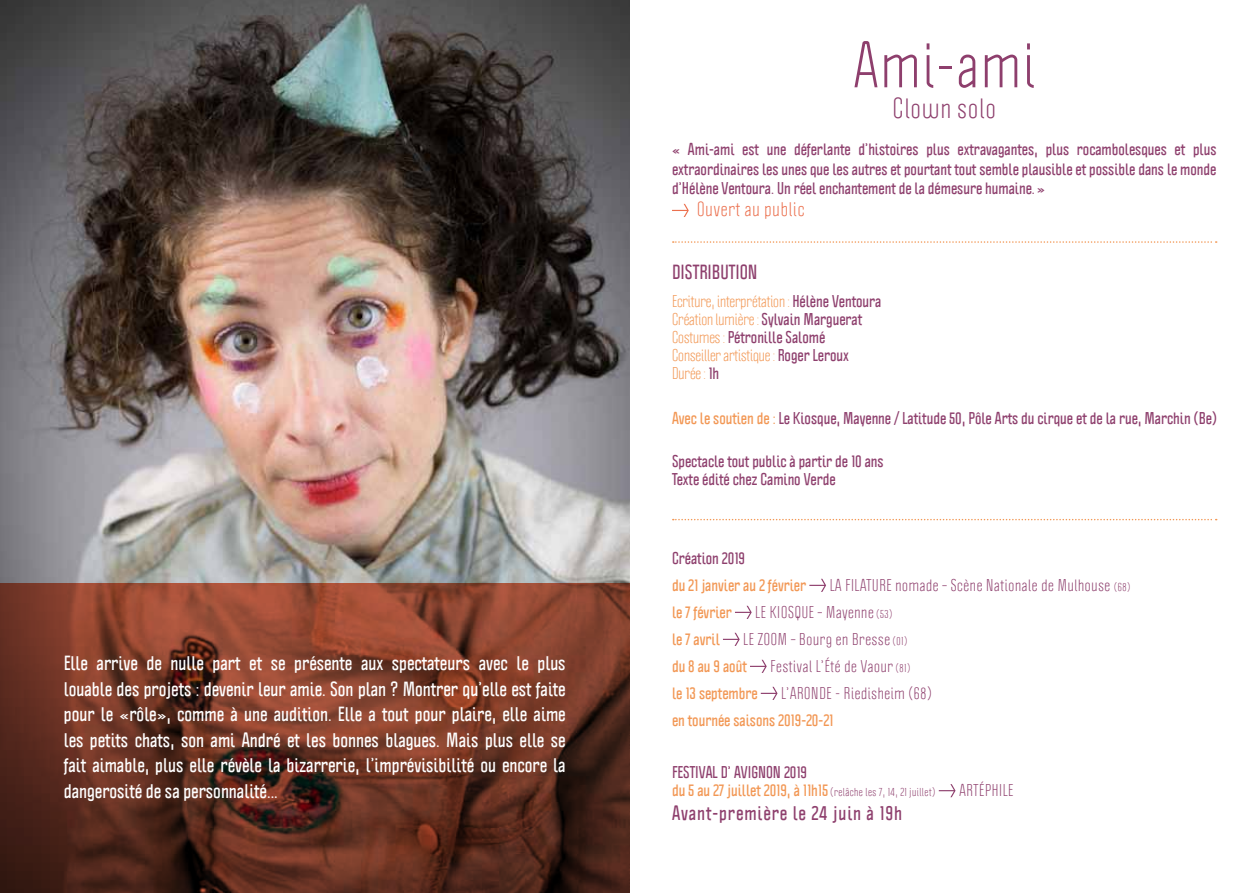
<style>
.page{position:relative;width:1259px;height:893px;background:#fff}
.page>*{position:absolute;margin:0;border:0;box-sizing:border-box;transform-origin:0 0}
.t1{font:57.3px "Politica";letter-spacing:.05em;color:#8e3f6d}
.t2{font:25.5px "Politica";letter-spacing:.05em;color:#8e3f6d}
.t3{font:700 18px/25.5px "Politica";color:#fff;text-align:justify}
.t4{font:700 18px "Politica";letter-spacing:.05em;color:#8e3f6d}
.t5{font:18px "Politica";letter-spacing:.05em;color:#eb704e}
.t6{font:700 18px "Politica";color:#8e3f6d}
.t7{font:700 15px/19.5px "Politica";color:#8e3f6d;text-align:justify}
.t8{font:15px/27px "Politica";letter-spacing:.05em;color:#8e3f6d}
.t9{font:15px/18px "Politica";color:#f29754}
.t10{font:700 15px "Politica";color:#f29754}
.t11{font:10.5px "Politica";letter-spacing:.05em;color:#8e3f6d}
.s1{font-weight:700;color:#8e3f6d}
.s2{color:#f29754}
.s3{font-size:10.5px}
.s4{font-weight:700;color:#f29754}
.s5{font-weight:700;font-size:15px;color:#f29754}
</style>
<div class="page">
<img style="left:0;top:0;width:629px;height:583px">
<svg style="left:0;top:583px;width:629px;height:310px;background:#6b3424"></svg>
<svg style="left:672px;top:204px;width:17px;height:13px"></svg>
<svg style="left:938px;top:784px;width:17px;height:13px"></svg>
<svg style="left:809px;top:579px;width:17px;height:13px"></svg>
<svg style="left:735px;top:606px;width:16px;height:13px"></svg>
<svg style="left:723px;top:633px;width:16px;height:13px"></svg>
<svg style="left:750px;top:660px;width:16px;height:13px"></svg>
<svg style="left:761px;top:687px;width:16px;height:13px"></svg>
<svg style="left:673px;top:241px;width:543px;height:2px"></svg>
<svg style="left:673px;top:519px;width:543px;height:1px"></svg>
<p class="t3" style="left:64px;top:650px;width:503px">Elle arrive de nulle part et se présente aux spectateurs avec le plus louable des projets : devenir leur amie. Son plan ? Montrer qu’elle est faite pour le «rôle», comme à une audition. Elle a tout pour plaire, elle aime les petits chats, son ami André et les bonnes blagues. Mais plus elle se fait aimable, plus elle révèle la bizarrerie, l’imprévisibilité ou encore la dangerosité de sa personnalité...</p>
<h1 class="t1" style="left:854px;top:29px;width:182px">Ami-ami</h1>
<h2 class="t2" style="left:893px;top:92px;width:104px">Clown solo</h2>
<p class="t7" style="left:672px;top:140px;width:546px">« Ami-ami est une déferlante d’histoires plus extravagantes, plus rocambolesques et plus extraordinaires les unes que les autres et pourtant tout semble plausible et possible dans le monde d’Hélène Ventoura. Un réel enchantement de la démesure humaine.»</p>
<p class="t5" style="left:697px;top:198px;width:108px">Ouvert au public</p>
<p class="t6" style="left:672px;top:260px;width:87px">Distribution</p>
<p class="t9" style="left:672px;top:292px;width:211px">Ecriture, interprétation : <span class="s1">Hélène Ventoura<br></span>Création lumière : <span class="s1">Sylvain Marguerat<br></span>Costumes : <span class="s1">Pétronille Salomé<br></span>Conseiller artistique : <span class="s1">Roger Leroux<br></span>Durée : <span class="s1">1h</span></p>
<p class="t7" style="left:672px;top:408px;width:546px"><span class="s2">Avec le soutien de :</span> Le Kiosque, Mayenne / Latitude 50, Pôle Arts du cirque et de la rue, Marchin (Be)</p>
<p class="t7" style="left:672px;top:452px;width:213px;line-height:18px">Spectacle tout public à partir de 10 ans<br>Texte édité chez Camino Verde</p>
<p class="t7" style="left:672px;top:548px;width:74px">Création 2019</p>
<p class="t10" style="left:672px;top:575px;width:136px">du 21 janvier au 2 février</p>
<p class="t8" style="left:830px;top:572px;width:301px">LA FILATURE nomade – Scène Nationale de Mulhouse <span class="s3">(68)</span></p>
<p class="t10" style="left:672px;top:602px;width:61px">le 7 février</p>
<p class="t8" style="left:755px;top:599px;width:138px">LE KIOSQUE – Mayenne <span class="s3">(53)</span></p>
<p class="t10" style="left:672px;top:629px;width:49px">le 7 avril</p>
<p class="t8" style="left:672px;top:626px;width:237px;text-indent:72px">LE ZOOM – Bourg en Bresse <span class="s3">(01) </span><span class="s4">du 8 au 9 août</span></p>
<p class="t8" style="left:770px;top:653px;width:141px">Festival L’Été de Vaour <span class="s3">(81)</span></p>
<p class="t10" style="left:672px;top:683px;width:87px">le 13 septembre</p>
<p class="t8" style="left:781px;top:680px;width:152px">L’ARONDE - Riedisheim (68)</p>
<p class="t10" style="left:672px;top:710px;width:163px">en tournée saisons 2019-20-21</p>
<p class="t7" style="left:672px;top:762px;width:94px">FESTIVAL D’ AVIGNON</p>
<p class="t7" style="left:784px;top:762px;width:25px">2019</p>
<p class="t11" style="left:672px;top:785px;width:265px"><span class="s5">du 5 au 27 juillet 2019, à 11h15</span> (relâche les 7, 14, 21 juillet)</p>
<p class="t8" style="left:959px;top:777px;width:55px">ARTéPHILE</p>
<p class="t4" style="left:672px;top:801px;width:231px">Avant-première le 24 juin à 19h</p>
</div>
